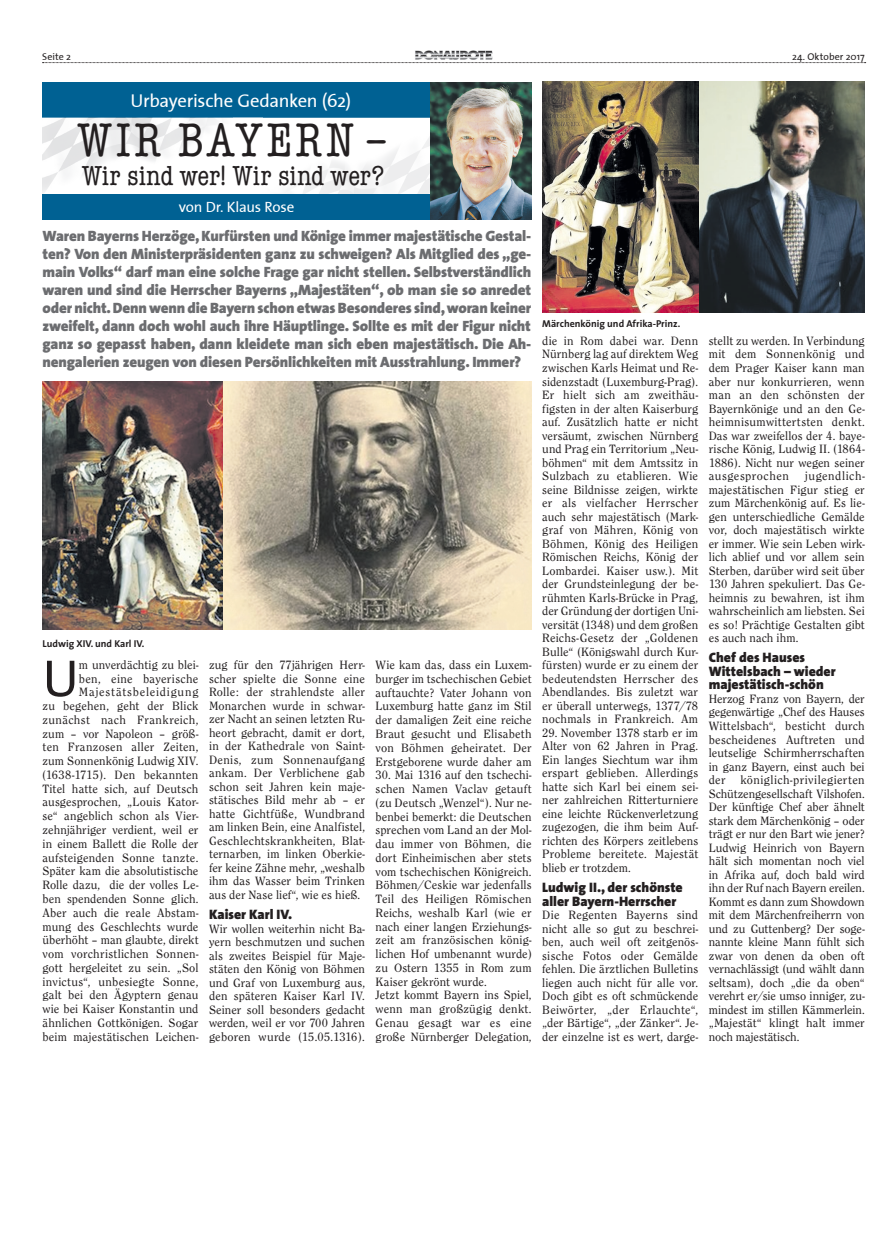
<style>
.page{position:relative;width:886px;height:1241px;background:#fff}
.page>*{position:absolute;margin:0;border:0;box-sizing:border-box;transform-origin:0 0}
.t1{font:52.5px "The Sans";color:#231f20}
.t2{font:condensed 47.5px "American Typewriter Std";letter-spacing:.065em;color:#231f20}
.t3{font:condensed 27.75px "American Typewriter Std";letter-spacing:-.005em;color:#231f20}
.t4{font:18.75px "The Sans";letter-spacing:-.02em;color:#fff}
.t5{font:900 15px/18px "The Sans";letter-spacing:-.01em;color:#6c6d70;text-align:justify}
.t6{font:15px "The Sans";letter-spacing:-.015em;color:#fff}
.t7{font:900 13.75px/13.5px "The Sans";color:#231f20}
.t8{font:12.5px/13.5px "Clearface Itc T";letter-spacing:.01em;color:#231f20;text-align:justify}
.t9{font:700 10px "The Sans";color:#231f20}
.t10{font:10px "The Sans";letter-spacing:.005em;color:#231f20}
</style>
<div class="page">
<svg style="left:43px;top:62px;width:823px;height:1px"></svg>
<img style="left:415px;top:50px;width:78px;height:10px">
<div style="left:43px;top:83px;width:388px;height:35px;background:#006193"></div>
<img style="left:234px;top:117px;width:196px;height:77px">
<img style="left:43px;top:118px;width:220px;height:76px">
<div style="left:43px;top:194px;width:388px;height:25px;background:#006193"></div>
<img style="left:430px;top:83px;width:101px;height:136px">
<img style="left:43px;top:382px;width:488px;height:247px">
<img style="left:542px;top:81px;width:323px;height:232px">
<p class="t10" style="left:42px;top:48px;width:30px">Seite 2</p>
<p class="t10" style="left:792px;top:48px;width:74px">24. Oktober 2017</p>
<h3 class="t4" style="left:130px;top:85px;width:222px">Urbayerische Gedanken (62)</h3>
<h2 class="t2" style="left:78px;top:113px;width:312px">Wir Bayern –</h2>
<h3 class="t3" style="left:82px;top:160px;width:303px">Wir sind wer! Wir sind wer?</h3>
<p class="t6" style="left:179px;top:194px;width:117px">von Dr. Klaus Rose</p>
<p class="t5" style="left:43px;top:226px;width:490px">Waren Bayerns Herzöge, Kurfürsten und Könige immer majestätische Gestal&shy;ten? Von den Ministerpräsidenten ganz zu schweigen? Als Mitglied des „ge&shy;main Volks“ darf man eine solche Frage gar nicht stellen. Selbstverständlich waren und sind die Herrscher Bayerns „Majestäten“, ob man sie so anredet oder nicht. Denn wenn die Bayern schon etwas Besonderes sind, woran keiner zweifelt, dann doch wohl auch ihre Häuptlinge. Sollte es mit der Figur nicht ganz so gepasst haben, dann kleidete man sich eben majestätisch. Die Ah&shy;nengalerien zeugen von diesen Persönlichkeiten mit Ausstrahlung. Immer?</p>
<p class="t9" style="left:43px;top:635px;width:103px">Ludwig XIV. und Karl IV.</p>
<h1 class="t1" style="left:43px;top:634px;width:38px">U</h1>
<p class="t8" style="left:43px;top:658px;width:157px;text-align:right">m unverdächtig zu blei-<br>ben, eine bayerische<br>Majestätsbeleidigung<br>zu begehen, geht der Blick zunächst nach Frankreich, zum – vor Napoleon – größ&shy;ten Franzosen aller Zeiten, zum Sonnenkönig Ludwig XIV. (1638-1715). Den bekannten<br>Titel hatte sich, auf Deutsch ausgesprochen, „Louis Kator&shy;se“ angeblich schon als Vier&shy;zehnjähriger verdient, weil er in einem Ballett die Rolle der aufsteigenden Sonne tanzte.<br>Später kam die absolutistische<br>Rolle dazu, die der volles Le&shy;ben spendenden Sonne glich.<br>Aber auch die reale Abstam&shy;mung des Geschlechts wurde überhöht – man glaubte, direkt vom vorchristlichen Sonnen&shy;gott hergeleitet zu sein. „Sol invictus“, unbesiegte Sonne, galt bei den Ägyptern genau wie bei Kaiser Konstantin und ähnlichen Gottkönigen. Sogar beim majestätischen Leichen-</p>
<p class="t8" style="left:209px;top:658px;width:157px">zug für den 77jährigen Herr&shy;scher spielte die Sonne eine Rolle: der strahlendste aller Monarchen wurde in schwar&shy;zer Nacht an seinen letzten Ru&shy;heort gebracht, damit er dort, in der Kathedrale von Saint-Denis, zum Sonnenaufgang ankam. Der Verblichene gab schon seit Jahren kein maje&shy;stätisches Bild mehr ab – er hatte Gichtfüße, Wundbrand am linken Bein, eine Analfistel, Geschlechtskrankheiten, Blat&shy;ternarben, im linken Oberkie&shy;fer keine Zähne mehr, „weshalb ihm das Wasser beim Trinken aus der Nase lief“, wie es hieß.</p>
<p class="t7" style="left:209px;top:907px;width:85px">Kaiser Karl IV.</p>
<p class="t8" style="left:209px;top:921px;width:157px">Wir wollen weiterhin nicht Ba&shy;yern beschmutzen und suchen als zweites Beispiel für Maje&shy;stäten den König von Böhmen und Graf von Luxemburg aus, den späteren Kaiser Karl IV.<br>Seiner soll besonders gedacht werden, weil er vor 700 Jahren geboren wurde (15.05.1316).</p>
<p class="t8" style="left:376px;top:658px;width:157px">Wie kam das, dass ein Luxem&shy;burger im tschechischen Gebiet auftauchte? Vater Johann von Luxemburg hatte ganz im Stil der damaligen Zeit eine reiche Braut gesucht und Elisabeth von Böhmen geheiratet. Der Erstgeborene wurde daher am</p>
<p class="t8" style="left:376px;top:768px;width:157px;text-align:left">30. Mai 1316 auf den tschechi&shy;schen Namen Vaclav getauft (zu Deutsch „Wenzel“). Nur ne&shy;benbei bemerkt: die Deutschen sprechen vom Land an der Mol&shy;dau immer von Böhmen, die dort Einheimischen aber stets vom tschechischen Königreich.<br>Böhmen/Ceskie war jedenfalls<br>Teil des Heiligen Römischen<br>Reichs, weshalb Karl (wie er nach einer langen Erziehungs&shy;zeit am französischen könig&shy;lichen Hof umbenannt wurde) zu Ostern 1355 in Rom zum<br>Kaiser gekrönt wurde.<br>Jetzt kommt Bayern ins Spiel, wenn man großzügig denkt.<br>Genau gesagt war es eine große Nürnberger Delegation,</p>
<p class="t9" style="left:542px;top:315px;width:140px">Märchenkönig und Afrika-Prinz.</p>
<p class="t8" style="left:542px;top:334px;width:157px">die in Rom dabei war. Denn Nürnberg lag auf direktem Weg zwischen Karls Heimat und Re&shy;sidenzstadt (Luxemburg-Prag).<br>Er hielt sich am zweithäu&shy;figsten in der alten Kaiserburg auf. Zusätzlich hatte er nicht versäumt, zwischen Nürnberg und Prag ein Territorium „Neu&shy;böhmen“ mit dem Amtssitz in Sulzbach zu etablieren. Wie seine Bildnisse zeigen, wirkte er als vielfacher Herrscher auch sehr majestätisch (Mark&shy;graf von Mähren, König von Böhmen, König des Heiligen Römischen Reichs, König der Lombardei. Kaiser usw.). Mit der Grundsteinlegung der be&shy;rühmten Karls-Brücke in Prag, der Gründung der dortigen Uni&shy;versität (1348) und dem großen Reichs-Gesetz der „Goldenen Bulle“ (Königswahl durch Kur&shy;fürsten) wurde er zu einem der bedeutendsten Herrscher des Abendlandes. Bis zuletzt war er überall unterwegs, 1377/78 nochmals in Frankreich. Am</p>
<p class="t8" style="left:542px;top:725px;width:157px">29. November 1378 starb er im Alter von 62 Jahren in Prag.<br>Ein langes Siechtum war ihm erspart geblieben. Allerdings hatte sich Karl bei einem sei&shy;ner zahlreichen Ritterturniere eine leichte Rückenverletzung zugezogen, die ihm beim Auf&shy;richten des Körpers zeitlebens Probleme bereitete. Majestät blieb er trotzdem.</p>
<p class="t7" style="left:542px;top:880px;width:142px">Ludwig II., der schönste aller Bayern-Herrscher</p>
<p class="t8" style="left:542px;top:907px;width:157px">Die Regenten Bayerns sind nicht alle so gut zu beschrei&shy;ben, auch weil oft zeitgenös&shy;sische Fotos oder Gemälde fehlen. Die ärztlichen Bulletins liegen auch nicht für alle vor.<br>Doch gibt es oft schmückende Beiwörter, „der Erlauchte“, „der Bärtige“, „der Zänker“. Je&shy;der einzelne ist es wert, darge-</p>
<p class="t8" style="left:709px;top:334px;width:157px">stellt zu werden. In Verbindung mit dem Sonnenkönig und dem Prager Kaiser kann man aber nur konkurrieren, wenn man an den schönsten der Bayernkönige und an den Ge&shy;heimnisumwittertsten denkt.<br>Das war zweifellos der 4. baye&shy;rische König, Ludwig II. (1864- 1886). Nicht nur wegen seiner ausgesprochen</p>
<p class="t8" style="left:709px;top:469px;width:157px;text-indent:96px">jugendlich&shy;majestätischen Figur stieg er zum Märchenkönig auf. Es lie&shy;gen unterschiedliche Gemälde vor, doch majestätisch wirkte er immer. Wie sein Leben wirk&shy;lich ablief und vor allem sein Sterben, darüber wird seit über 130 Jahren spekuliert. Das Ge&shy;heimnis zu bewahren, ist ihm wahrscheinlich am liebsten. Sei es so! Prächtige Gestalten gibt es auch nach ihm.</p>
<p class="t7" style="left:709px;top:650px;width:128px">Chef des Hauses<br>Wittelsbach – wieder majestätisch-schön</p>
<p class="t8" style="left:709px;top:691px;width:157px">Herzog Franz von Bayern, der gegenwärtige „Chef des Hauses Wittelsbach“, besticht durch bescheidenes Auftreten und leutselige Schirmherrschaften in ganz Bayern, einst auch bei der königlich-privilegierten Schützengesellschaft Vilshofen.<br>Der künftige Chef aber ähnelt stark dem Märchenkönig – oder trägt er nur den Bart wie jener?<br>Ludwig Heinrich von Bayern hält sich momentan noch viel in Afrika auf, doch bald wird ihn der Ruf nach Bayern ereilen.<br>Kommt es dann zum Showdown mit dem Märchenfreiherrn von und zu Guttenberg? Der soge&shy;nannte kleine Mann fühlt sich zwar von denen da oben oft vernachlässigt (und wählt dann seltsam), doch „die da oben“ verehrt er/sie umso inniger, zu&shy;mindest im stillen Kämmerlein. „Majestät“ klingt halt immer noch majestätisch.</p>
</div>
